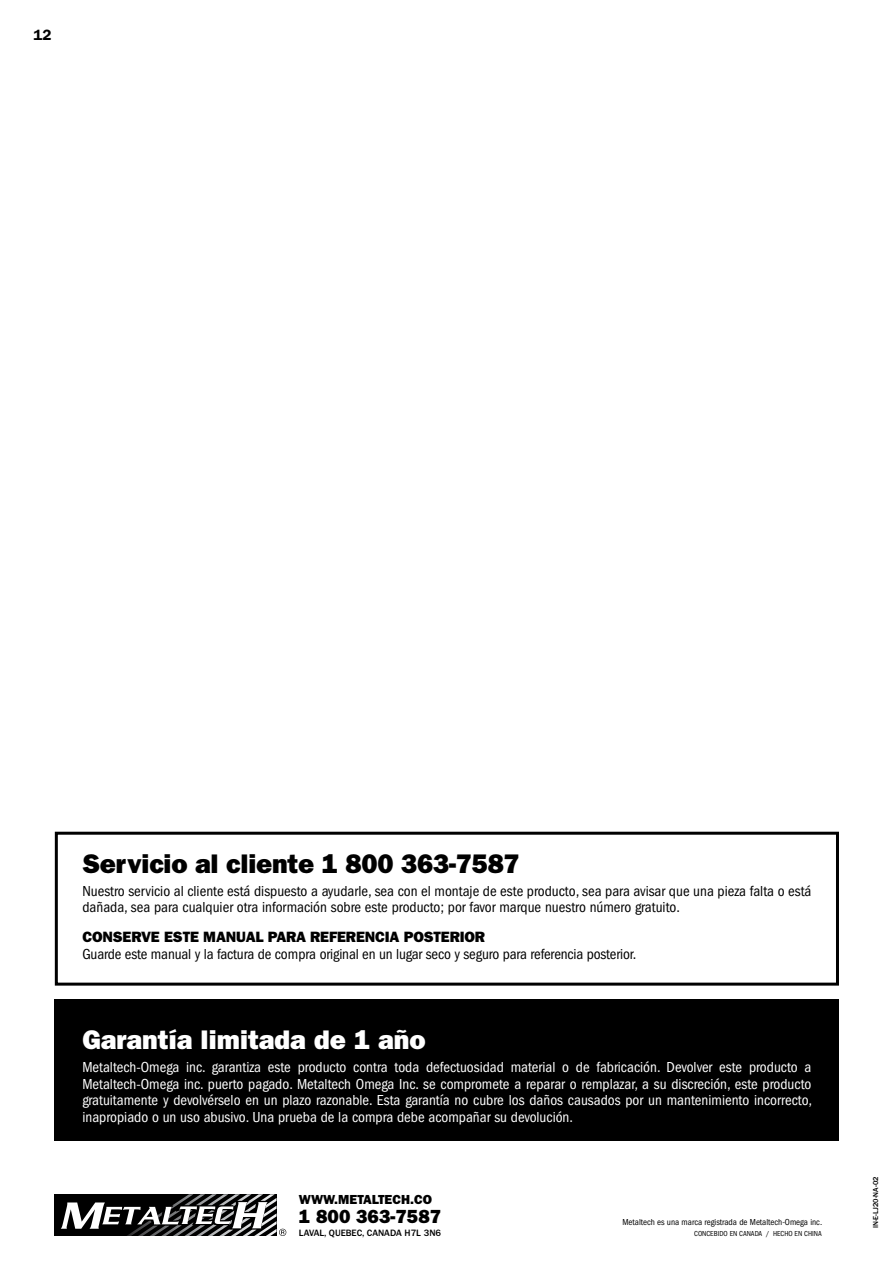
<style>
.page{position:relative;width:893px;height:1263px;background:#fff}
.page>*{position:absolute;margin:0;border:0;box-sizing:border-box;transform-origin:0 0}
.t1{font:27px "ITC Franklin Gothic Std Hvy";letter-spacing:-.01em;color:#000}
.t2{font:27px "ITC Franklin Gothic Std Hvy";color:#fff}
.t3{font:19.05px "ITC Franklin Gothic Std Hvy";color:#000}
.t4{font:condensed 15px/16.5px "ITC Franklin Gothic Std";color:#fff;text-align:justify}
.t5{font:condensed 15px/16.5px "ITC Franklin Gothic Std";color:#000}
.t6{font:15px "ITC Franklin Gothic Std Hvy";letter-spacing:-.01em;color:#000}
.t7{font:600 15px "Franklin Gothic";color:#000}
.t8{font:13.2px "ITC Franklin Gothic Std Hvy";color:#000}
.t9{font:500 9.45px "ITC Franklin Gothic Std";color:#000}
.t10{font:condensed 9px "ITC Franklin Gothic Std";color:#000}
.t11{font:condensed 7.5px "ITC Franklin Gothic Std";color:#000}
.t12{font:500 7.5px "ITC Franklin Gothic Std";color:#000}
</style>
<div class="page">
<div style="left:54px;top:1194px;width:223px;height:42px;background:#000"></div>
<svg style="left:61px;top:1194px;width:225px;height:42px"></svg>
<div style="left:55px;top:832px;width:784px;height:154px;border:3px solid #000"></div>
<div style="left:55px;top:999px;width:784px;height:142px;background:#000"></div>
<p class="t7" style="left:34px;top:26px;width:19px">12</p>
<h1 class="t1" style="left:82px;top:847px;width:439px">Servicio al cliente 1 800 363-7587</h1>
<p class="t5" style="left:82px;top:883px;width:730px">Nuestro servicio al cliente está dispuesto a ayudarle, sea con el montaje de este producto, sea para avisar que una pieza falta o está dañada, sea para cualquier otra información sobre este producto; por favor marque nuestro número gratuito.</p>
<p class="t6" style="left:82px;top:928px;width:404px">CONSERVE ESTE MANUAL PARA REFERENCIA POSTERIOR</p>
<p class="t5" style="left:82px;top:946px;width:556px">Guarde este manual y la factura de compra original en un lugar seco y seguro para referencia posterior.</p>
<h1 class="t2" style="left:82px;top:1024px;width:345px">Garantía limitada de 1 año</h1>
<p class="t4" style="left:82px;top:1059px;width:731px">Metaltech-Omega inc. garantiza este producto contra toda defectuosidad material o de fabricación. Devolver este producto a Metaltech-Omega inc. puerto pagado. Metaltech Omega Inc. se compromete a reparar o remplazar, a su discreción, este producto gratuitamente y devolvérselo en un plazo razonable. Esta garantía no cubre los daños causados por un mantenimiento incorrecto, inapropiado o un uso abusivo. Una prueba de la compra debe acompañar su devolución.</p>
<p class="t8" style="left:299px;top:1191px;width:135px">WWW.METALTECH.CO</p>
<p class="t3" style="left:299px;top:1206px;width:144px">1 800 363-7587</p>
<p class="t9" style="left:299px;top:1227px;width:144px">LAVAL, QUEBEC, CANADA H7L 3N6</p>
<p class="t10" style="left:622px;top:1217px;width:201px">Metaltech es una marca registrada de Metaltech-Omega inc.</p>
<p class="t11" style="left:694px;top:1229px;width:129px">CONCEBIDO EN CANADA / HECHO EN CHINA</p>
<p class="t12" style="left:871px;top:1228px;width:53px;rotate:-90deg">IN-E-LJ20-NA-02</p>
</div>
